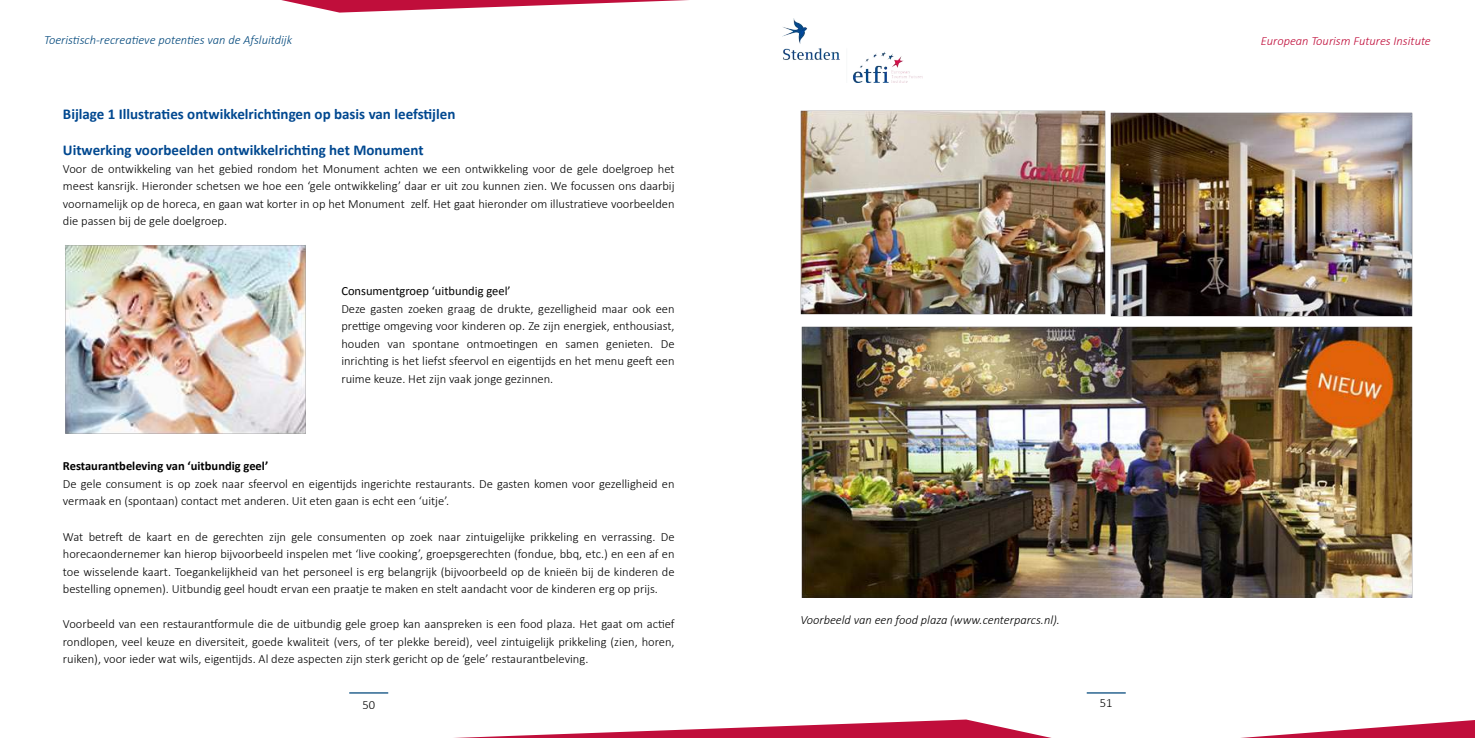
<style>
.page{position:relative;width:1475px;height:738px;background:#fff}
.page>*{position:absolute;margin:0;border:0;box-sizing:border-box;transform-origin:0 0}
.t1{font:700 15px "Calibri";color:#004890}
.t2{font:300 12.5px/17.5px "Calibri";color:#000;text-align:justify}
.t3{font:italic 300 12.5px "Calibri";color:#00477b}
.t4{font:italic 300 12.5px "Calibri";color:#000}
.t5{font:700 12.5px "Calibri";color:#000}
.t6{font:italic 300 12.5px "Calibri";color:#c00e3b}
.t7{font:12.5px "Calibri";color:#000}
</style>
<div class="page">
<hr style="left:349px;top:691px;width:39px;height:2px;background:#00477b">
<hr style="left:1086px;top:691px;width:39px;height:2px;background:#00477b">
<img style="left:782px;top:19px;width:139px;height:63px">
<svg style="left:482px;top:719px;width:992px;height:18px"></svg>
<svg style="left:281px;top:0;width:408px;height:13px"></svg>
<img style="left:801px;top:326px;width:611px;height:271px">
<img style="left:65px;top:245px;width:241px;height:188px">
<img style="left:1110px;top:112px;width:301px;height:204px">
<img style="left:800px;top:111px;width:305px;height:203px">
<p class="t3" style="left:44px;top:32px;width:249px">Toeristisch-recreatieve potenties van de Afsluitdijk</p>
<p class="t6" style="left:1260px;top:33px;width:171px">European Tourism Futures Insitute</p>
<p class="t1" style="left:63px;top:105px;width:394px">Bijlage 1 Illustraties ontwikkelrichtingen op basis van leefstijlen</p>
<p class="t1" style="left:63px;top:140px;width:362px">Uitwerking voorbeelden ontwikkelrichting het Monument</p>
<p class="t2" style="left:63px;top:159px;width:613px">Voor de ontwikkeling van het gebied rondom het Monument achten we een ontwikkeling voor de gele doelgroep het meest kansrijk. Hieronder schetsen we hoe een ‘gele ontwikkeling’ daar er uit zou kunnen zien. We focussen ons daarbij voornamelijk op de horeca, en gaan wat korter in op het Monument zelf. Het gaat hieronder om illustratieve voorbeelden die passen bij de gele doelgroep.</p>
<p class="t7" style="left:341px;top:283px;width:171px">Consumentgroep ‘uitbundig geel’</p>
<p class="t2" style="left:341px;top:299px;width:334px">Deze gasten zoeken graag de drukte, gezelligheid maar ook een prettige omgeving voor kinderen op. Ze zijn energiek, enthousiast, houden van spontane ontmoetingen en samen genieten. De inrichting is het liefst sfeervol en eigentijds en het menu geeft een ruime keuze. Het zijn vaak jonge gezinnen.</p>
<p class="t5" style="left:63px;top:458px;width:207px">Restaurantbeleving van ‘uitbundig geel’</p>
<p class="t2" style="left:63px;top:474px;width:613px">De gele consument is op zoek naar sfeervol en eigentijds ingerichte restaurants. De gasten komen voor gezelligheid en vermaak en (spontaan) contact met anderen. Uit eten gaan is echt een ‘uitje’.</p>
<p class="t2" style="left:63px;top:527px;width:613px">Wat betreft de kaart en de gerechten zijn gele consumenten op zoek naar zintuigelijke prikkeling en verrassing. De horecaondernemer kan hierop bijvoorbeeld inspelen met ‘live cooking’, groepsgerechten (fondue, bbq, etc.) en een af en toe wisselende kaart. Toegankelijkheid van het personeel is erg belangrijk (bijvoorbeeld op de knieën bij de kinderen de bestelling opnemen). Uitbundig geel houdt ervan een praatje te maken en stelt aandacht voor de kinderen erg op prijs.</p>
<p class="t2" style="left:63px;top:614px;width:613px">Voorbeeld van een restaurantformule die de uitbundig gele groep kan aanspreken is een food plaza. Het gaat om actief rondlopen, veel keuze en diversiteit, goede kwaliteit (vers, of ter plekke bereid), veel zintuigelijk prikkeling (zien, horen, ruiken), voor ieder wat wils, eigentijds. Al deze aspecten zijn sterk gericht op de ‘gele’ restaurantbeleving.</p>
<p class="t4" style="left:800px;top:611px;width:261px">Voorbeeld van een food plaza (www.centerparcs.nl).</p>
<p class="t2" style="left:362px;top:695px;width:14px">50</p>
<p class="t2" style="left:1099px;top:693px;width:14px">51</p>
</div>
